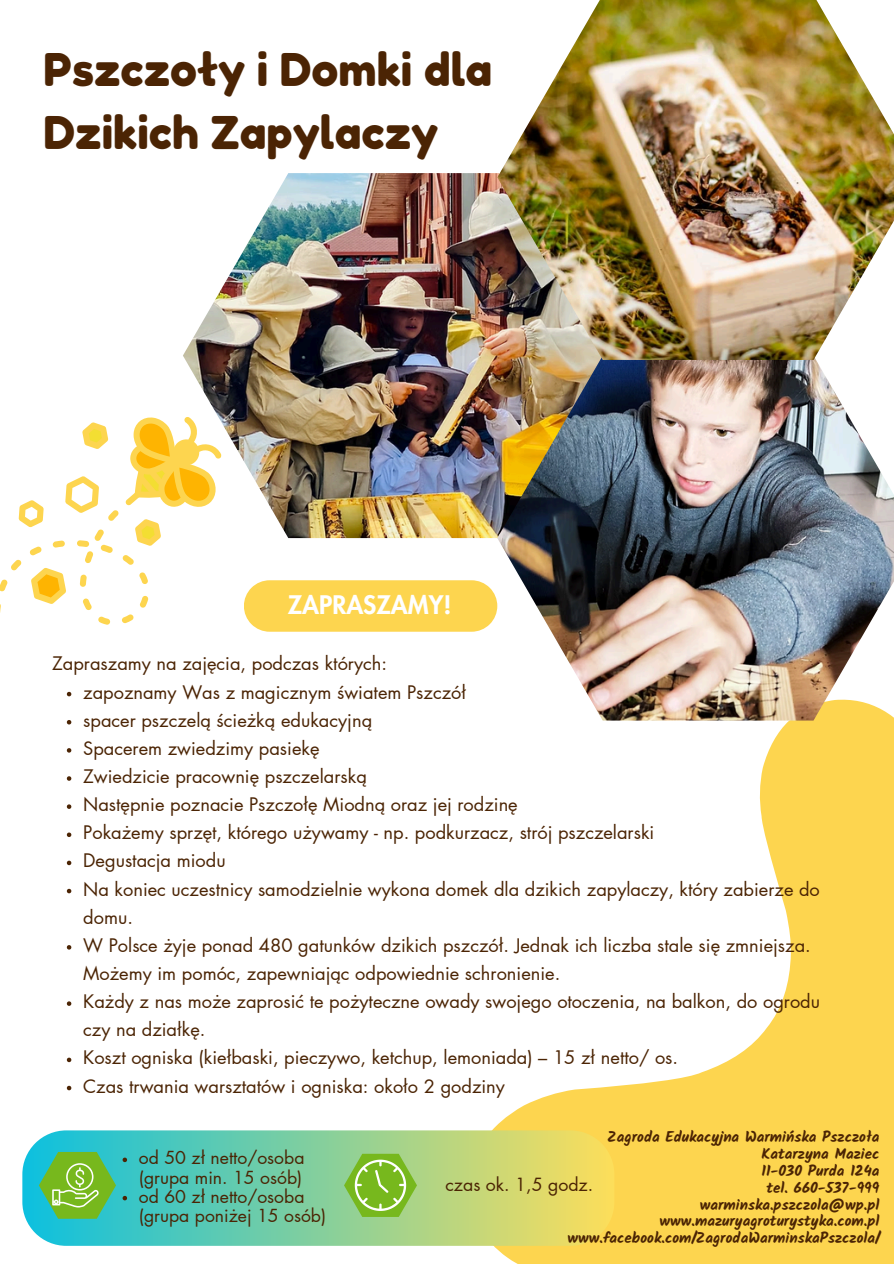
<style>
.page{position:relative;width:894px;height:1264px;background:#fff}
.page>*{position:absolute;margin:0;border:0;box-sizing:border-box;transform-origin:0 0}
.t1{font:45px/63px "Fredoka One";color:#4b2404}
.t2{font:800 25.05px "Futura LT Pro";color:#fff}
.t3{font:18.3px/28.2px "Futura LT Pro";color:#4b2404}
.t4{font:17.7px "Futura LT Pro";color:#4b2404}
.t5{font:17.55px/19.2px "Futura LT Pro";color:#4b2404}
.t6{font:700 15px "Kalam";color:#4b2404}
</style>
<div class="page">
<svg style="left:318px;top:631px;width:575px;height:632px"></svg>
<img style="left:183px;top:173px;width:314px;height:365px">
<img style="left:497px;top:360px;width:396px;height:360px">
<img style="left:497px;top:0;width:396px;height:360px">
<svg style="left:0;top:416px;width:223px;height:209px"></svg>
<svg style="left:22px;top:1130px;width:592px;height:115px;background:#8fd099"></svg>
<svg style="left:39px;top:1151px;width:77px;height:67px;background:#6cc05d"></svg>
<div style="left:244px;top:580px;width:253px;height:51px;background:#fdd54f"></div>
<svg style="left:344px;top:1153px;width:73px;height:63px;background:#8fc652"></svg>
<svg style="left:122px;top:1157px;width:5px;height:5px"></svg>
<svg style="left:122px;top:1195px;width:5px;height:5px"></svg>
<svg style="left:67px;top:692px;width:4px;height:4px"></svg>
<svg style="left:67px;top:720px;width:4px;height:4px"></svg>
<svg style="left:67px;top:748px;width:4px;height:4px"></svg>
<svg style="left:67px;top:776px;width:4px;height:4px"></svg>
<svg style="left:67px;top:804px;width:4px;height:5px"></svg>
<svg style="left:67px;top:832px;width:4px;height:5px"></svg>
<svg style="left:67px;top:860px;width:4px;height:5px"></svg>
<svg style="left:67px;top:888px;width:4px;height:5px"></svg>
<svg style="left:67px;top:945px;width:4px;height:4px"></svg>
<svg style="left:67px;top:1001px;width:4px;height:4px"></svg>
<svg style="left:67px;top:1057px;width:4px;height:5px"></svg>
<svg style="left:67px;top:1085px;width:4px;height:5px"></svg>
<p class="t1" style="left:44px;top:38px;width:450px">Pszczoły i Domki dla<br>Dzikich Zapylaczy</p>
<p class="t2" style="left:288px;top:593px;width:165px">ZAPRASZAMY!</p>
<p class="t3" style="left:52px;top:650px;width:336px">Zapraszamy na zajęcia, podczas których:</p>
<p class="t3" style="left:83px;top:678px;width:384px">zapoznamy Was z magicznym światem Pszczół</p>
<p class="t3" style="left:83px;top:706px;width:290px">spacer pszczelą ścieżką edukacyjną</p>
<p class="t3" style="left:83px;top:734px;width:238px">Spacerem zwiedzimy pasiekę</p>
<p class="t3" style="left:83px;top:763px;width:285px">Zwiedzicie pracownię pszczelarską</p>
<p class="t3" style="left:83px;top:791px;width:436px">Następnie poznacie Pszczołę Miodną oraz jej rodzinę</p>
<h3 class="t3" style="left:83px;top:819px;width:572px">Pokażemy sprzęt, którego używamy - np. podkurzacz, strój pszczelarski</h3>
<h3 class="t3" style="left:83px;top:847px;width:144px">Degustacja miodu</h3>
<p class="t3" style="left:83px;top:875px;width:738px">Na koniec uczestnicy samodzielnie wykona domek dla dzikich zapylaczy, który zabierze do domu.</p>
<p class="t3" style="left:83px;top:931px;width:728px">W Polsce żyje ponad 480 gatunków dzikich pszczół. Jednak ich liczba stale się zmniejsza.<br>Możemy im pomóc, zapewniając odpowiednie schronienie.</p>
<p class="t3" style="left:83px;top:988px;width:738px">Każdy z nas może zaprosić te pożyteczne owady swojego otoczenia, na balkon, do ogrodu czy na działkę.</p>
<p class="t3" style="left:83px;top:1044px;width:596px">Koszt ogniska (kiełbaski, pieczywo, ketchup, lemoniada) – 15 zł netto/ os.</p>
<p class="t3" style="left:83px;top:1072px;width:423px">Czas trwania warsztatów i ogniska: około 2 godziny</p>
<p class="t6" style="left:607px;top:1128px;width:274px">Zagroda Edukacyjna Warmińska Pszczoła</p>
<p class="t6" style="left:761px;top:1144px;width:119px">Katarzyna Maziec</p>
<p class="t6" style="left:761px;top:1161px;width:119px">11-030 Purda 124a</p>
<p class="t6" style="left:766px;top:1178px;width:114px">tel. 660-537-999</p>
<p class="t6" style="left:699px;top:1195px;width:181px">warminska.pszczola@wp.pl</p>
<p class="t6" style="left:659px;top:1212px;width:221px">www.mazuryagroturystyka.com.pl</p>
<p class="t6" style="left:567px;top:1229px;width:313px">www.facebook.com/ZagrodaWarminskaPszczola/</p>
<h2 class="t5" style="left:139px;top:1148px;width:167px">od 50 zł netto/osoba (grupa min. 15 osób)</h2>
<p class="t5" style="left:139px;top:1187px;width:189px">od 60 zł netto/osoba (grupa poniżej 15 osób)</p>
<p class="t4" style="left:445px;top:1176px;width:149px">czas ok. 1,5 godz.</p>
</div>
